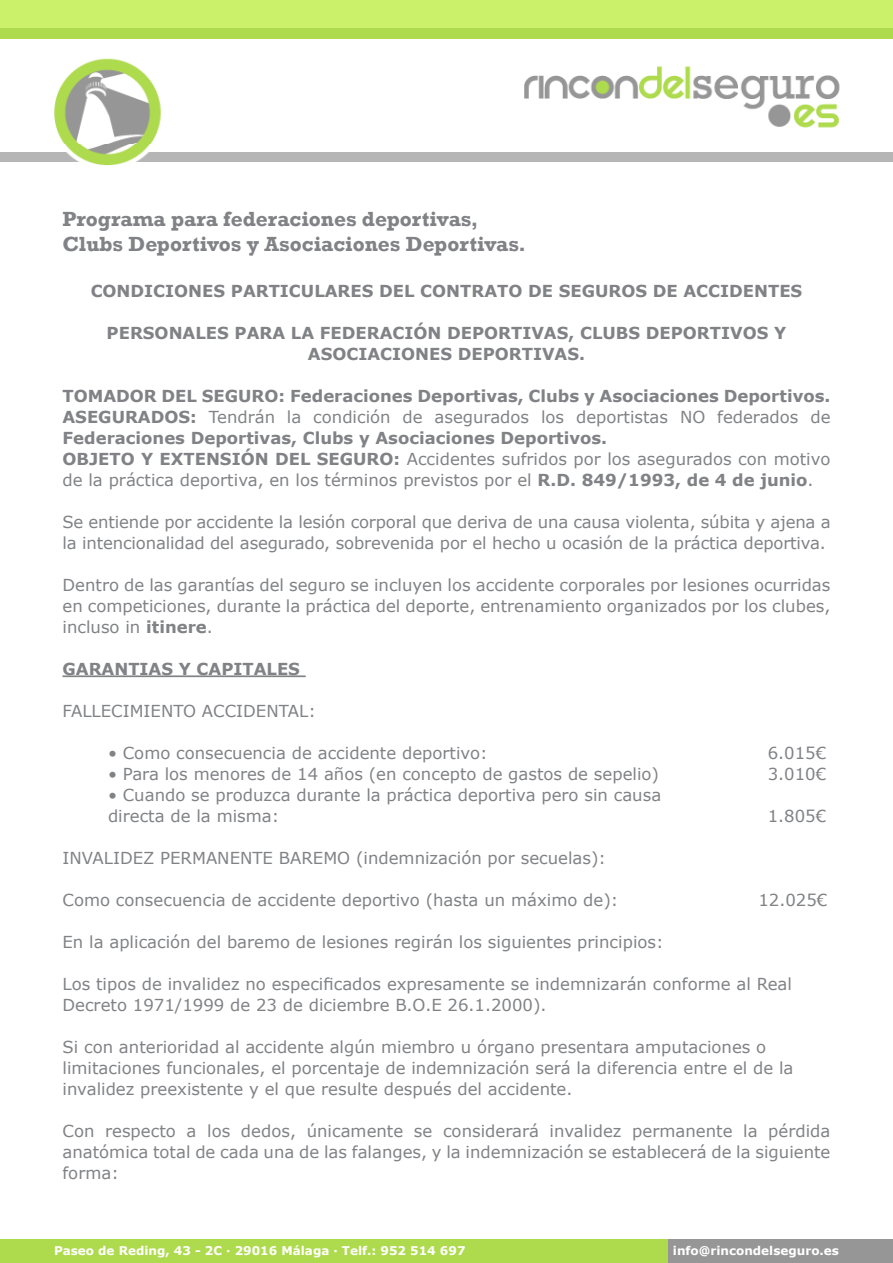
<style>
.page{position:relative;width:893px;height:1263px;background:#fff}
.page>*{position:absolute;margin:0;border:0;box-sizing:border-box;transform-origin:0 0}
.titulos{font:700 21px "Rockwell";color:#808285}
.texto{font:16.5px/21px "Verdana";color:#808285}
.texto-2{font:700 16.5px/21px "Verdana";color:#808285;text-align:center}
.t1{font:700 12px "Verdana";color:#fff}
.s1{font-weight:400}
.s2{font-weight:700}
</style>
<div class="page">
<img style="left:54px;top:58px;width:786px;height:108px">
<div style="left:0;top:1239px;width:669px;height:24px;background:#aedb4d"></div>
<div style="left:0;top:0;width:893px;height:28px;background:#cbf16a"></div>
<div style="left:0;top:28px;width:893px;height:11px;background:#aedb4d"></div>
<div style="left:0;top:152px;width:57px;height:10px;background:#b5b5b5"></div>
<div style="left:154px;top:152px;width:739px;height:10px;background:#b5b5b5"></div>
<hr style="left:0;top:149px;width:67px;height:3px;background:#fff">
<hr style="left:148px;top:149px;width:745px;height:3px;background:#fff">
<div style="left:669px;top:1239px;width:224px;height:24px;background:#969696"></div>
<hr style="left:0;top:162px;width:81px;height:2px;background:#fff">
<hr style="left:132px;top:162px;width:761px;height:2px;background:#fff">
<hr style="left:63px;top:675px;width:243px;height:2px;background:#808285">
<p class="titulos" style="left:63px;top:206px;width:417px">Programa para federaciones deportivas,</p>
<p class="titulos" style="left:63px;top:231px;width:465px">Clubs Deportivos y Asociaciones Deportivas.</p>
<p class="texto-2" style="left:91px;top:280px;width:713px">CONDICIONES PARTICULARES DEL CONTRATO DE SEGUROS DE ACCIDENTES</p>
<p class="texto-2" style="left:107px;top:322px;width:681px">PERSONALES PARA LA FEDERACIÓN DEPORTIVAS, CLUBS DEPORTIVOS Y<br>ASOCIACIONES DEPORTIVAS.</p>
<p class="texto-2" style="left:63px;top:385px;width:769px">TOMADOR DEL SEGURO: Federaciones Deportivas, Clubs y Asociaciones Deportivos.</p>
<p class="texto-2" style="left:63px;top:406px;width:769px;text-align:left">ASEGURADOS: <span class="s1">Tendrán la condición de asegurados los deportistas NO federados de<br></span>Federaciones Deportivas, Clubs y Asociaciones Deportivos.</p>
<p class="texto" style="left:63px;top:448px;width:769px"><span class="s2">OBJETO Y EXTENSIÓN DEL SEGURO:</span> Accidentes sufridos por los asegurados con motivo de la práctica deportiva, en los términos previstos por el <span class="s2">R.D. 849/1993, de 4 de junio</span>.</p>
<p class="texto" style="left:63px;top:511px;width:770px">Se entiende por accidente la lesión corporal que deriva de una causa violenta, súbita y ajena a la intencionalidad del asegurado, sobrevenida por el hecho u ocasión de la práctica deportiva.</p>
<p class="texto" style="left:63px;top:574px;width:769px;text-align:justify">Dentro de las garantías del seguro se incluyen los accidente corporales por lesiones ocurridas en competiciones, durante la práctica del deporte, entrenamiento organizados por los clubes, incluso in <span class="s2">itinere</span>.</p>
<p class="texto-2" style="left:63px;top:658px;width:239px">GARANTIAS Y CAPITALES</p>
<p class="texto" style="left:63px;top:700px;width:255px">FALLECIMIENTO ACCIDENTAL:</p>
<p class="texto" style="left:108px;top:742px;width:381px">• Como consecuencia de accidente deportivo:</p>
<p class="texto" style="left:768px;top:742px;width:60px">6.015€</p>
<p class="texto" style="left:108px;top:763px;width:553px">• Para los menores de 14 años (en concepto de gastos de sepelio)</p>
<p class="texto" style="left:768px;top:763px;width:60px">3.010€</p>
<p class="texto" style="left:108px;top:784px;width:555px">• Cuando se produzca durante la práctica deportiva pero sin causa</p>
<p class="texto" style="left:108px;top:805px;width:173px">directa de la misma:</p>
<p class="texto" style="left:768px;top:805px;width:60px">1.805€</p>
<p class="texto" style="left:63px;top:847px;width:545px">INVALIDEZ PERMANENTE BAREMO (indemnización por secuelas):</p>
<p class="texto" style="left:63px;top:889px;width:557px">Como consecuencia de accidente deportivo (hasta un máximo de):</p>
<p class="texto" style="left:758px;top:889px;width:70px">12.025€</p>
<p class="texto" style="left:63px;top:931px;width:603px">En la aplicación del baremo de lesiones regirán los siguientes principios:</p>
<p class="texto" style="left:63px;top:973px;width:731px">Los tipos de invalidez no especificados expresamente se indemnizarán conforme al Real</p>
<p class="texto" style="left:63px;top:994px;width:486px">Decreto 1971/1999 de 23 de diciembre B.O.E 26.1.2000).</p>
<p class="texto" style="left:63px;top:1036px;width:705px">Si con anterioridad al accidente algún miembro u órgano presentara amputaciones o</p>
<p class="texto" style="left:63px;top:1057px;width:732px">limitaciones funcionales, el porcentaje de indemnización será la diferencia entre el de la</p>
<p class="texto" style="left:63px;top:1078px;width:511px">invalidez preexistente y el que resulte después del accidente.</p>
<p class="texto" style="left:63px;top:1120px;width:769px;text-align:justify">Con respecto a los dedos, únicamente se considerará invalidez permanente la pérdida anatómica total de cada una de las falanges, y la indemnización se establecerá de la siguiente forma:</p>
<p class="t1" style="left:54px;top:1243px;width:413px">Paseo de Reding, 43 - 2C · 29016 Málaga · Telf.: 952 514 697</p>
<p class="t1" style="left:673px;top:1243px;width:168px">info@rincondelseguro.es</p>
</div>
